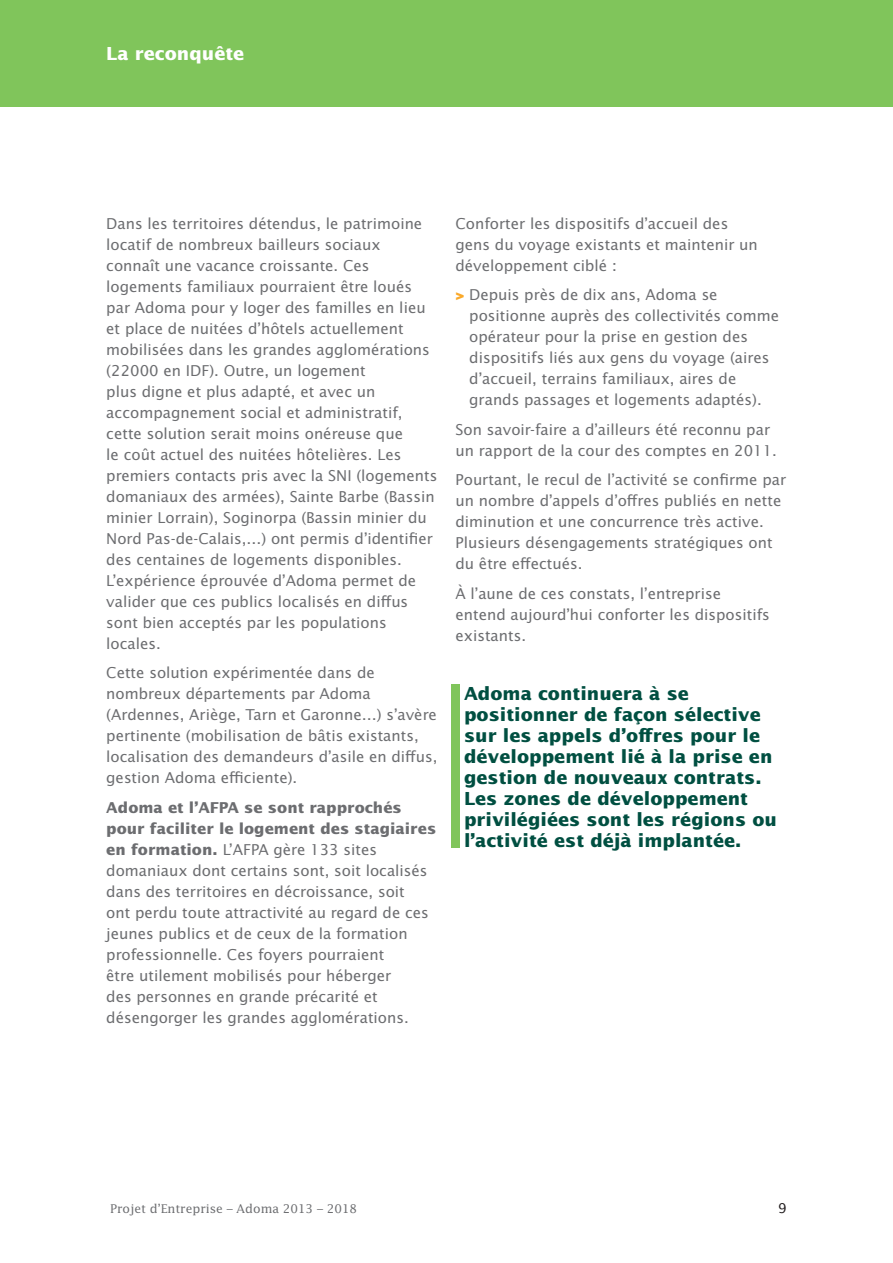
<style>
.page{position:relative;width:893px;height:1263px;background:#fff}
.page>*{position:absolute;margin:0;border:0;box-sizing:border-box;transform-origin:0 0}
.body{font:700 18px/21px "Lucida Sans";color:#004f41}
.titre_chapitre{font:700 18px "Lucida Sans";color:#fff}
.body-2{font:15px/21px "Lucida Sans";color:#6c6d70}
.t1{font:13.5px "Lucida Sans";color:#231f20}
.t2{font:12px "Lucida";color:#6c6d70}
.s1{font-weight:700}
.s2{font-family:"Helvetica Neue";font-weight:900;color:#faa92a}
</style>
<div class="page">
<div style="left:0;top:0;width:893px;height:106px;background:#80c55b"></div>
<div style="left:451px;top:685px;width:8px;height:163px;background:#80c55b"></div>
<p class="titre_chapitre" style="left:106px;top:43px;width:139px">La reconquête</p>
<p class="body-2" style="left:106px;top:212px;width:333px">Dans les territoires détendus, le patrimoine locatif de nombreux bailleurs sociaux connaît une vacance croissante. Ces logements familiaux pourraient être loués par Adoma pour y loger des familles en lieu et place de nuitées d’hôtels actuellement mobilisées dans les grandes agglomérations (22000 en IDF). Outre, un logement<br>plus digne et plus adapté, et avec un accompagnement social et administratif, cette solution serait moins onéreuse que<br>le coût actuel des nuitées hôtelières. Les premiers contacts pris avec la SNI (logements domaniaux des armées), Sainte Barbe (Bassin minier Lorrain), Soginorpa (Bassin minier du Nord Pas-de-Calais,…) ont permis d’identifier des centaines de logements disponibles.<br>L’expérience éprouvée d’Adoma permet de valider que ces publics localisés en diffus sont bien acceptés par les populations locales.</p>
<p class="body-2" style="left:106px;top:662px;width:333px">Cette solution expérimentée dans de nombreux départements par Adoma (Ardennes, Ariège, Tarn et Garonne…) s’avère pertinente (mobilisation de bâtis existants, localisation des demandeurs d’asile en diffus, gestion Adoma efficiente).</p>
<p class="body-2" style="left:106px;top:797px;width:332px"><span class="s1">Adoma et l’AFPA se sont rapprochés pour faciliter le logement des stagiaires en formation.</span> L’AFPA gère 133 sites domaniaux dont certains sont, soit localisés dans des territoires en décroissance, soit<br>ont perdu toute attractivité au regard de ces jeunes publics et de ceux de la formation professionnelle. Ces foyers pourraient<br>être utilement mobilisés pour héberger<br>des personnes en grande précarité et désengorger les grandes agglomérations.</p>
<p class="body-2" style="left:455px;top:212px;width:304px">Conforter les dispositifs d’accueil des gens du voyage existants et maintenir un développement ciblé :</p>
<p class="body-2" style="left:469px;top:284px;width:311px;text-indent:-14px"><span class="s2">&gt;</span> Depuis près de dix ans, Adoma se positionne auprès des collectivités comme opérateur pour la prise en gestion des dispositifs liés aux gens du voyage (aires d’accueil, terrains familiaux, aires de grands passages et logements adaptés).</p>
<p class="body-2" style="left:455px;top:419px;width:323px">Son savoir-faire a d’ailleurs été reconnu par un rapport de la cour des comptes en 2011.</p>
<p class="body-2" style="left:455px;top:469px;width:332px">Pourtant, le recul de l’activité se confirme par un nombre d’appels d’offres publiés en nette diminution et une concurrence très active.<br>Plusieurs désengagements stratégiques ont du être effectués.</p>
<p class="body-2" style="left:455px;top:583px;width:316px">À l’aune de ces constats, l’entreprise entend aujourd’hui conforter les dispositifs existants.</p>
<p class="body" style="left:464px;top:682px;width:314px">Adoma continuera à se positionner de façon sélective sur les appels d’offres pour le développement lié à la prise en gestion de nouveaux contrats.<br>Les zones de développement privilégiées sont les régions ou l’activité est déjà implantée.</p>
<p class="t2" style="left:110px;top:1201px;width:249px">Projet d’Entreprise – Adoma 2013 – 2018</p>
<p class="t1" style="left:778px;top:1199px;width:10px">9</p>
</div>
